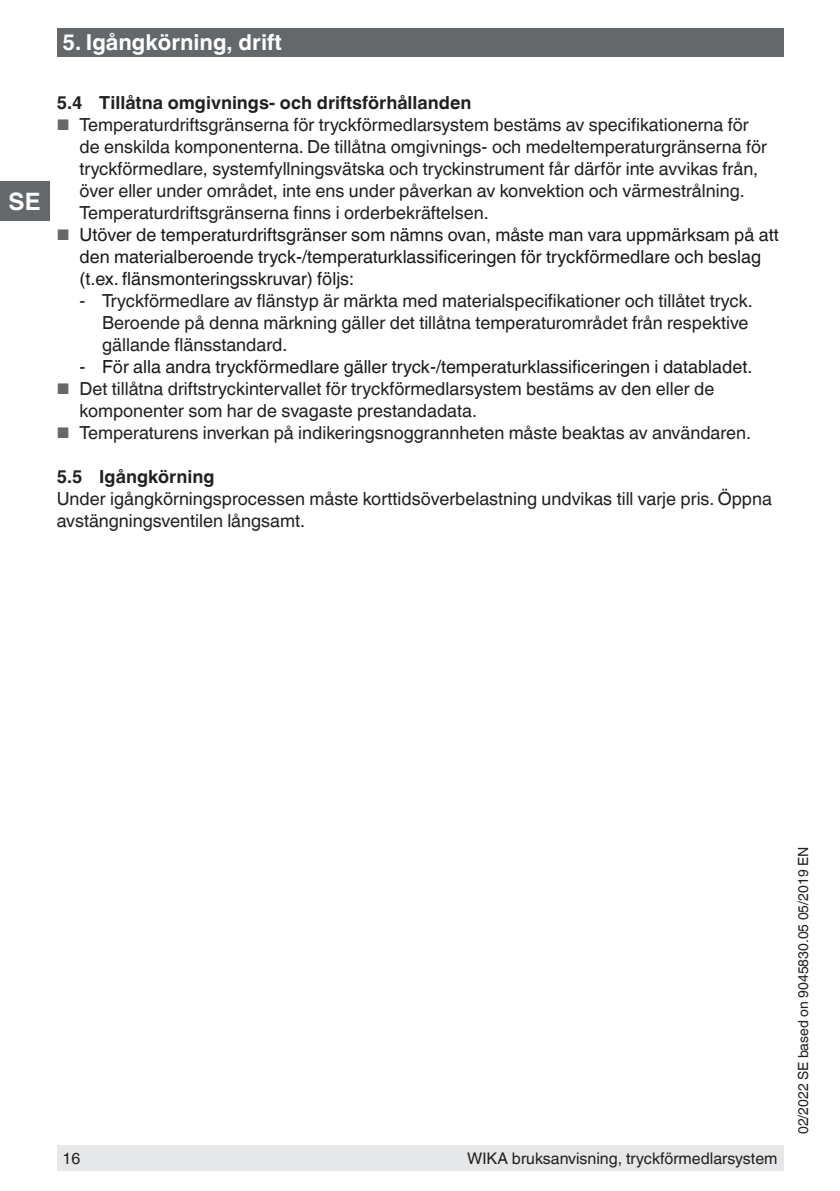
<style>
.page{position:relative;width:840px;height:1191px;background:#fff}
.page>*{position:absolute;margin:0;border:0;box-sizing:border-box;transform-origin:0 0}
.t1{font:700 24px "Helvetica World";color:#fff}
.t2{font:700 22px "Helvetica World";color:#fff}
.t3{font:18px/22px "Helvetica World";color:#231f20}
.t4{font:18px/22px "Helvetica World";color:#19191d}
.t5{font:700 18px "Helvetica World";color:#231f20}
.t6{font:16px "Helvetica World";color:#231f20}
.t7{font:14px "Helvetica World";color:#231f20}
.s1{font-size:15.4px;color:#64686b}
</style>
<div class="page">
<div style="left:57px;top:1145px;width:726px;height:26px;background:#e6e7e9"></div>
<div style="left:57px;top:28px;width:726px;height:29px;background:#64686b"></div>
<div style="left:0;top:181px;width:49px;height:40px;background:#64686b"></div>
<h1 class="t1" style="left:9px;top:188px;width:33px">SE</h1>
<p class="t2" style="left:62px;top:30px;width:221px">5. Igångkörning, drift</p>
<p class="t5" style="left:57px;top:93px;width:416px">5.4 Tillåtna omgivnings- och driftsförhållanden</p>
<p class="t3" style="left:79px;top:114px;width:688px;text-indent:-23px"><span class="s1">■</span> Temperaturdriftsgränserna för tryckförmedlarsystem bestäms av specifikationerna för de enskilda komponenterna. De tillåtna omgivnings- och medeltemperaturgränserna för tryckförmedlare, systemfyllningsvätska och tryckinstrument får därför inte avvikas från, över eller under området, inte ens under påverkan av konvektion och värmestrålning.<br>Temperaturdriftsgränserna finns i orderbekräftelsen.</p>
<p class="t4" style="left:79px;top:224px;width:700px;text-indent:-23px"><span class="s1">■</span> Utöver de temperaturdriftsgränser som nämns ovan, måste man vara uppmärksam på att den materialberoende tryck-/temperaturklassificeringen för tryckförmedlare och beslag (t.ex. flänsmonteringsskruvar) följs:</p>
<p class="t3" style="left:102px;top:290px;width:651px;text-indent:-23px">- Tryckförmedlare av flänstyp är märkta med materialspecifikationer och tillåtet tryck.<br>Beroende på denna märkning gäller det tillåtna temperaturområdet från respektive gällande flänsstandard.</p>
<p class="t4" style="left:79px;top:356px;width:674px">- För alla andra tryckförmedlare gäller tryck-/temperaturklassificeringen i databladet.</p>
<p class="t3" style="left:79px;top:378px;width:636px;text-indent:-23px"><span class="s1">■</span> Det tillåtna driftstryckintervallet för tryckförmedlarsystem bestäms av den eller de komponenter som har de svagaste prestandadata.</p>
<p class="t3" style="left:57px;top:422px;width:695px"><span class="s1">■</span> Temperaturens inverkan på indikeringsnoggrannheten måste beaktas av användaren.</p>
<p class="t5" style="left:57px;top:467px;width:159px">5.5 Igångkörning</p>
<p class="t3" style="left:57px;top:488px;width:716px">Under igångkörningsprocessen måste korttidsöverbelastning undvikas till varje pris. Öppna avstängningsventilen långsamt.</p>
<p class="t6" style="left:62px;top:1149px;width:19px">16</p>
<p class="t6" style="left:467px;top:1149px;width:311px">WIKA bruksanvisning, tryckförmedlarsystem</p>
<p class="t7" style="left:794px;top:1134px;width:289px;rotate:-90deg">02/2022 SE based on 9045830.05 05/2019 EN</p>
</div>
